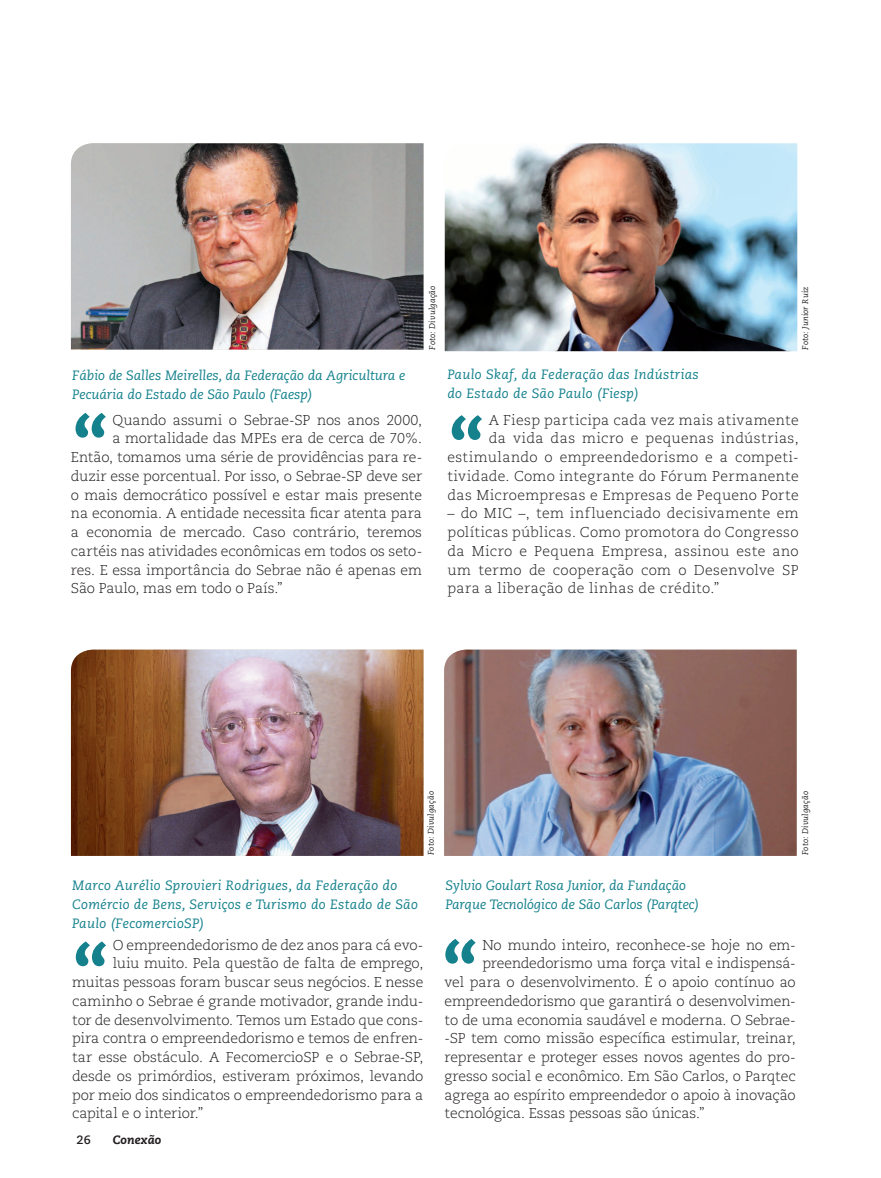
<style>
.page{position:relative;width:881px;height:1178px;background:#fff}
.page>*{position:absolute;margin:0;border:0;box-sizing:border-box;transform-origin:0 0}
.t1{font:800 64.35px "Caecilia";color:#14818c}
.t2{font:300 14.25px/18.8px "Caecilia";letter-spacing:-.005em;color:#231f20;text-align:justify}
.t3{font:300 14.25px/18.8px "Caecilia";letter-spacing:.025em;color:#231f20;text-align:right}
.t4{font:italic 13.5px/18.8px "Caecilia";letter-spacing:.025em;color:#14818c}
.t5{font:italic 13.5px/18.8px "Caecilia";color:#14818c}
.t6{font:italic 800 12px "Caecilia";letter-spacing:.01em;color:#231f20}
.t7{font:700 12px "Caecilia";color:#231f20}
.t8{font:italic 8.25px "Caecilia";letter-spacing:.02em;color:#231f20}
</style>
<div class="page">
<img style="left:71px;top:143px;width:352px;height:207px">
<img style="left:444px;top:143px;width:353px;height:208px">
<img style="left:444px;top:650px;width:352px;height:206px">
<img style="left:71px;top:650px;width:352px;height:206px">
<p class="t5" style="left:72px;top:366px;width:335px">Fábio de Salles Meirelles, da Federação da Agricultura e<br>Pecuária do Estado de São Paulo (Faesp)</p>
<p class="t8" style="left:427px;top:350px;width:65px;rotate:-90deg">Foto: Divulgação</p>
<h1 class="t1" style="left:73px;top:401px;width:36px">“</h1>
<p class="t2" style="left:112px;top:411px;width:311px">Quando assumi o Sebrae-SP nos anos 2000,</p>
<p class="t2" style="left:112px;top:429px;width:311px">a mortalidade das MPEs era de cerca de 70%.</p>
<p class="t2" style="left:71px;top:448px;width:352px">Então, tomamos uma série de providências para re-</p>
<p class="t2" style="left:71px;top:467px;width:352px">duzir esse porcentual. Por isso, o Sebrae-SP deve ser</p>
<p class="t2" style="left:71px;top:486px;width:352px">o mais democrático possível e estar mais presente</p>
<p class="t2" style="left:71px;top:504px;width:352px">na economia. A entidade necessita ficar atenta para</p>
<p class="t2" style="left:71px;top:523px;width:352px">a economia de mercado. Caso contrário, teremos</p>
<p class="t2" style="left:71px;top:542px;width:352px">cartéis nas atividades econômicas em todos os seto-</p>
<p class="t2" style="left:71px;top:561px;width:352px">res. E essa importância do Sebrae não é apenas em</p>
<p class="t2" style="left:71px;top:579px;width:213px">São Paulo, mas em todo o País.”</p>
<p class="t4" style="left:447px;top:365px;width:253px">Paulo Skaf, da Federação das Indústrias do Estado de São Paulo (Fiesp)</p>
<p class="t8" style="left:800px;top:350px;width:64px;rotate:-90deg">Foto: Junior Ruiz</p>
<p class="t3" style="left:447px;top:411px;width:352px">A Fiesp participa cada vez mais ativamente<br>da vida das micro e pequenas indústrias, estimulando o empreendedorismo e a competi&shy;tividade. Como integrante do Fórum Permanente das Microempresas e Empresas de Pequeno Porte</p>
<p class="t2" style="left:447px;top:504px;width:352px">– do MIC –, tem influenciado decisivamente em políticas públicas. Como promotora do Congresso da Micro e Pequena Empresa, assinou este ano um termo de cooperação com o Desenvolve SP para a liberação de linhas de crédito.”</p>
<h1 class="t1" style="left:449px;top:403px;width:36px">“</h1>
<p class="t4" style="left:72px;top:877px;width:347px">Marco Aurélio Sprovieri Rodrigues, da Federação do<br>Comércio de Bens, Serviços e Turismo do Estado de São<br>Paulo (FecomercioSP)</p>
<p class="t8" style="left:426px;top:855px;width:65px;rotate:-90deg">Foto: Divulgação</p>
<p class="t5" style="left:445px;top:877px;width:255px">Sylvio Goulart Rosa Junior, da Fundação<br>Parque Tecnológico de São Carlos (Parqtec)</p>
<p class="t8" style="left:800px;top:855px;width:65px;rotate:-90deg">Foto: Divulgação</p>
<p class="t2" style="left:113px;top:936px;width:312px">O empreendedorismo de dez anos para cá evo-</p>
<p class="t2" style="left:113px;top:954px;width:312px">luiu muito. Pela questão de falta de emprego,</p>
<p class="t2" style="left:72px;top:973px;width:352px">muitas pessoas foram buscar seus negócios. E nesse</p>
<p class="t2" style="left:72px;top:992px;width:352px">caminho o Sebrae é grande motivador, grande indu-</p>
<p class="t2" style="left:72px;top:1011px;width:352px">tor de desenvolvimento. Temos um Estado que cons-</p>
<p class="t2" style="left:72px;top:1029px;width:352px">pira contra o empreendedorismo e temos de enfren-</p>
<p class="t2" style="left:72px;top:1048px;width:352px">tar esse obstáculo. A FecomercioSP e o Sebrae-SP,</p>
<p class="t2" style="left:72px;top:1067px;width:352px">desde os primórdios, estiveram próximos, levando</p>
<p class="t2" style="left:72px;top:1086px;width:352px">por meio dos sindicatos o empreendedorismo para a</p>
<p class="t2" style="left:72px;top:1104px;width:133px">capital e o interior.”</p>
<h1 class="t1" style="left:74px;top:929px;width:36px">“</h1>
<p class="t7" style="left:77px;top:1133px;width:16px">26</p>
<p class="t6" style="left:113px;top:1133px;width:50px">Conexão</p>
<p class="t2" style="left:482px;top:936px;width:315px">No mundo inteiro, reconhece-se hoje no em-</p>
<p class="t2" style="left:482px;top:954px;width:315px">preendedorismo uma força vital e indispensá-</p>
<p class="t2" style="left:444px;top:973px;width:352px">vel para o desenvolvimento. É o apoio contínuo ao</p>
<p class="t2" style="left:444px;top:992px;width:352px">empreendedorismo que garantirá o desenvolvimen-</p>
<p class="t2" style="left:444px;top:1011px;width:352px">to de uma economia saudável e moderna. O Sebrae-</p>
<p class="t2" style="left:444px;top:1029px;width:352px">-SP tem como missão específica estimular, treinar,</p>
<p class="t2" style="left:444px;top:1048px;width:352px">representar e proteger esses novos agentes do pro-</p>
<p class="t2" style="left:444px;top:1067px;width:352px">gresso social e econômico. Em São Carlos, o Parqtec</p>
<p class="t2" style="left:444px;top:1086px;width:352px">agrega ao espírito empreendedor o apoio à inovação</p>
<p class="t2" style="left:444px;top:1104px;width:261px">tecnológica. Essas pessoas são únicas.”</p>
<h1 class="t1" style="left:443px;top:927px;width:36px">“</h1>
</div>
